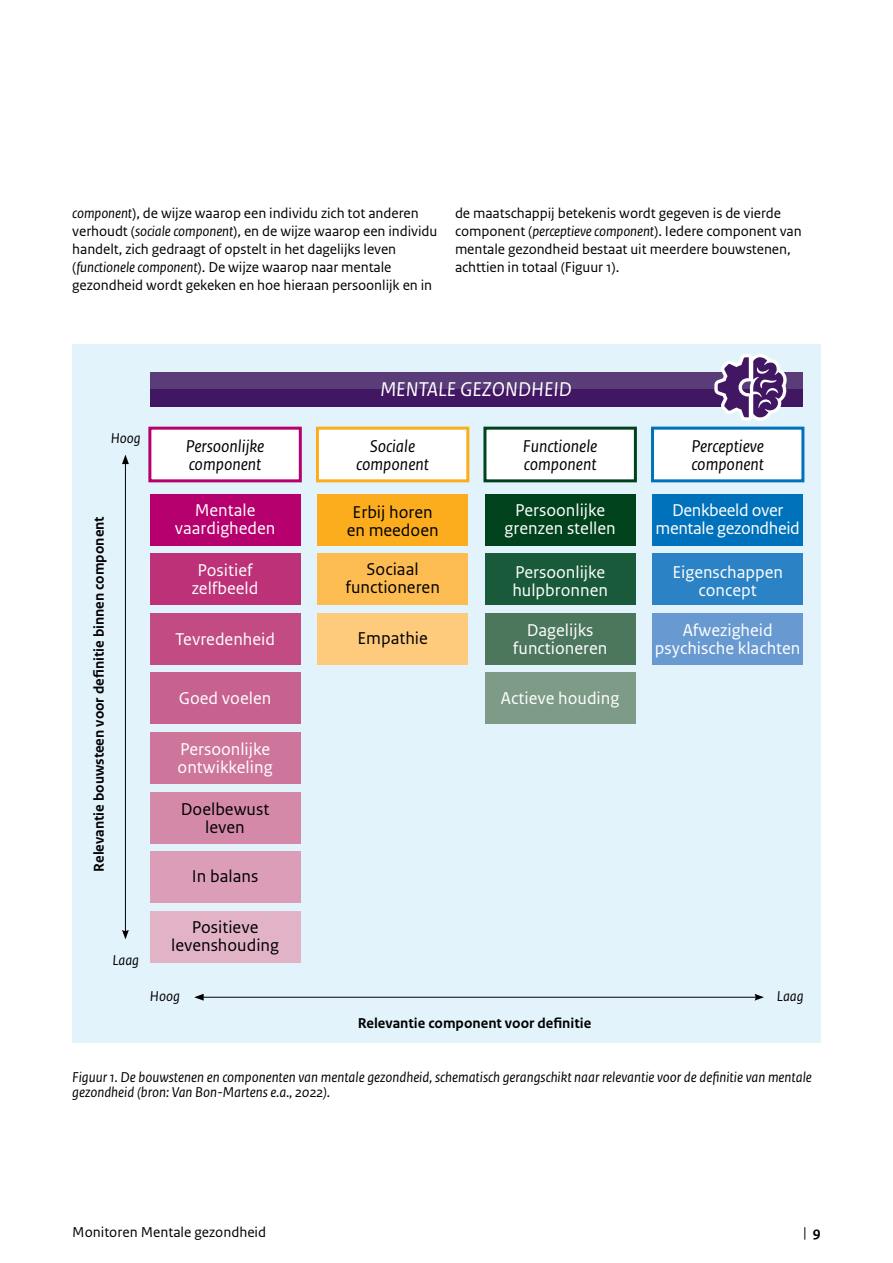
<style>
.page{position:relative;width:893px;height:1263px;background:#fff}
.page>*{position:absolute;margin:0;border:0;box-sizing:border-box;transform-origin:0 0}
.t1{font:italic 21px "Rijksoverheid Sans Text";color:#fff}
.t2{font:18px/18px "Rijksoverheid Sans Text";color:#fff;text-align:center}
.t3{font:18px/18px "Rijksoverheid Sans Text";color:#000;text-align:center}
.t4{font:italic 18px/18px "Rijksoverheid Sans Text";color:#000}
.t5{font:18px/18px "Rijksoverheid Sans Text";letter-spacing:-.02em;color:#fff;text-align:center}
.t6{font:15px/18px "Rijksoverheid Sans Text";letter-spacing:-.005em;color:#000}
.t7{font:italic 15px/15px "Rijksoverheid Sans Text";color:#000}
.t8{font:700 15px "Rijksoverheid Sans Text";color:#000}
.s1{font-style:italic}
.s2{font-weight:700}
</style>
<div class="page">
<div style="left:72px;top:344px;width:749px;height:698px;background:#e3f3fc"></div>
<div style="left:150px;top:372px;width:653px;height:34px;background:#411663"></div>
<div style="left:150px;top:372px;width:653px;height:16px;background:#5a3c78"></div>
<div style="left:150px;top:428px;width:150px;height:53px;background:#fff"></div>
<div style="left:148px;top:427px;width:154px;height:55px;border:3px solid #b6006d"></div>
<div style="left:150px;top:494px;width:150px;height:52px;background:#b6006d"></div>
<div style="left:150px;top:554px;width:150px;height:51px;background:#bc3178"></div>
<div style="left:150px;top:613px;width:150px;height:52px;background:#c24b83"></div>
<div style="left:150px;top:673px;width:150px;height:51px;background:#c76190"></div>
<div style="left:150px;top:732px;width:150px;height:52px;background:#ce759c"></div>
<div style="left:150px;top:792px;width:150px;height:51px;background:#d489a9"></div>
<div style="left:150px;top:851px;width:150px;height:52px;background:#db9db8"></div>
<div style="left:150px;top:911px;width:150px;height:51px;background:#e2b3c7"></div>
<div style="left:317px;top:428px;width:151px;height:53px;background:#fff"></div>
<div style="left:316px;top:427px;width:153px;height:55px;border:3px solid #fbad1d"></div>
<div style="left:317px;top:494px;width:151px;height:52px;background:#fbad1d"></div>
<div style="left:317px;top:554px;width:151px;height:51px;background:#fdbc51"></div>
<div style="left:317px;top:613px;width:151px;height:52px;background:#fecb7c"></div>
<div style="left:485px;top:428px;width:150px;height:53px;background:#fff"></div>
<div style="left:483px;top:427px;width:154px;height:55px;border:3px solid #00421c"></div>
<div style="left:485px;top:494px;width:150px;height:52px;background:#00421c"></div>
<div style="left:485px;top:554px;width:150px;height:51px;background:#185a39"></div>
<div style="left:485px;top:613px;width:150px;height:52px;background:#4c775c"></div>
<div style="left:485px;top:673px;width:150px;height:51px;background:#7d9b86"></div>
<div style="left:652px;top:428px;width:151px;height:53px;background:#fff"></div>
<div style="left:651px;top:427px;width:153px;height:55px;border:3px solid #0071bb"></div>
<div style="left:652px;top:494px;width:151px;height:52px;background:#0071bb"></div>
<div style="left:652px;top:554px;width:151px;height:51px;background:#2b83c5"></div>
<div style="left:652px;top:613px;width:151px;height:52px;background:#689ad1"></div>
<svg style="left:710px;top:354px;width:77px;height:67px"></svg>
<hr style="left:201px;top:997px;width:556px;height:1px;background:#000">
<svg style="left:194px;top:994px;width:10px;height:7px"></svg>
<svg style="left:754px;top:994px;width:10px;height:7px"></svg>
<hr style="left:125px;top:462px;width:1px;height:470px;background:#000">
<svg style="left:122px;top:455px;width:7px;height:9px"></svg>
<svg style="left:122px;top:930px;width:7px;height:9px"></svg>
<p class="t6" style="left:72px;top:204px;width:367px"><span class="s1">component</span>), de wijze waarop een individu zich tot anderen verhoudt (<span class="s1">sociale component</span>), en de wijze waarop een individu handelt, zich gedraagt of opstelt in het dagelijks leven (<span class="s1">functionele component</span>). De wijze waarop naar mentale gezondheid wordt gekeken en hoe hieraan persoonlijk en in</p>
<p class="t6" style="left:455px;top:204px;width:348px">de maatschappij betekenis wordt gegeven is de vierde component (<span class="s1">perceptieve component</span>). Iedere component van mentale gezondheid bestaat uit meerdere bouwstenen, achttien in totaal (Figuur 1).</p>
<h1 class="t1" style="left:380px;top:378px;width:193px">MENTALE GEZONDHEID</h1>
<p class="t7" style="left:111px;top:431px;width:32px">Hoog</p>
<p class="t8" style="left:91px;top:872px;width:357px;rotate:-90deg">Relevantie bouwsteen voor definitie binnen component</p>
<p class="t7" style="left:112px;top:953px;width:28px">Laag</p>
<p class="t4" style="left:186px;top:437px;width:80px">Persoonlijke component</p>
<p class="t2" style="left:175px;top:502px;width:102px">Mentale vaardigheden</p>
<p class="t2" style="left:192px;top:562px;width:68px">Positief zelfbeeld</p>
<p class="t2" style="left:175px;top:631px;width:101px">Tevredenheid</p>
<p class="t2" style="left:179px;top:689px;width:94px">Goed voelen</p>
<p class="t2" style="left:178px;top:740px;width:97px;text-align:left">Persoonlijke ontwikkeling</p>
<p class="t3" style="left:181px;top:800px;width:90px">Doelbewust leven</p>
<p class="t3" style="left:192px;top:868px;width:68px">In balans</p>
<p class="t3" style="left:171px;top:919px;width:109px">Positieve levenshouding</p>
<p class="t4" style="left:356px;top:437px;width:74px;text-align:center">Sociale component</p>
<p class="t3" style="left:347px;top:503px;width:93px">Erbij horen en meedoen</p>
<p class="t3" style="left:345px;top:560px;width:96px">Sociaal functioneren</p>
<p class="t3" style="left:357px;top:629px;width:72px">Empathie</p>
<p class="t4" style="left:523px;top:437px;width:76px">Functionele component</p>
<p class="t2" style="left:505px;top:502px;width:113px">Persoonlijke grenzen stellen</p>
<p class="t2" style="left:512px;top:563px;width:97px;text-align:left">Persoonlijke hulpbronnen</p>
<p class="t2" style="left:513px;top:622px;width:96px">Dagelijks functioneren</p>
<p class="t2" style="left:501px;top:689px;width:120px">Actieve houding</p>
<p class="t4" style="left:691px;top:437px;width:74px">Perceptieve component</p>
<p class="t5" style="left:655px;top:502px;width:146px">Denkbeeld over mentale gezondheid</p>
<p class="t2" style="left:672px;top:563px;width:112px">Eigenschappen concept</p>
<p class="t2" style="left:655px;top:622px;width:147px">Afwezigheid psychische klachten</p>
<p class="t7" style="left:150px;top:989px;width:32px">Hoog</p>
<p class="t7" style="left:777px;top:989px;width:28px">Laag</p>
<p class="t8" style="left:358px;top:1014px;width:235px">Relevantie component voor definitie</p>
<p class="t7" style="left:72px;top:1070px;width:741px">Figuur 1. De bouwstenen en componenten van mentale gezondheid, schematisch gerangschikt naar relevantie voor de definitie van mentale gezondheid (bron: Van Bon-Martens e.a., 2022).</p>
<p class="t6" style="left:72px;top:1223px;width:195px">Monitoren Mentale gezondheid</p>
<p class="t6" style="left:803px;top:1223px;width:19px">| <span class="s2">9</span></p>
</div>
